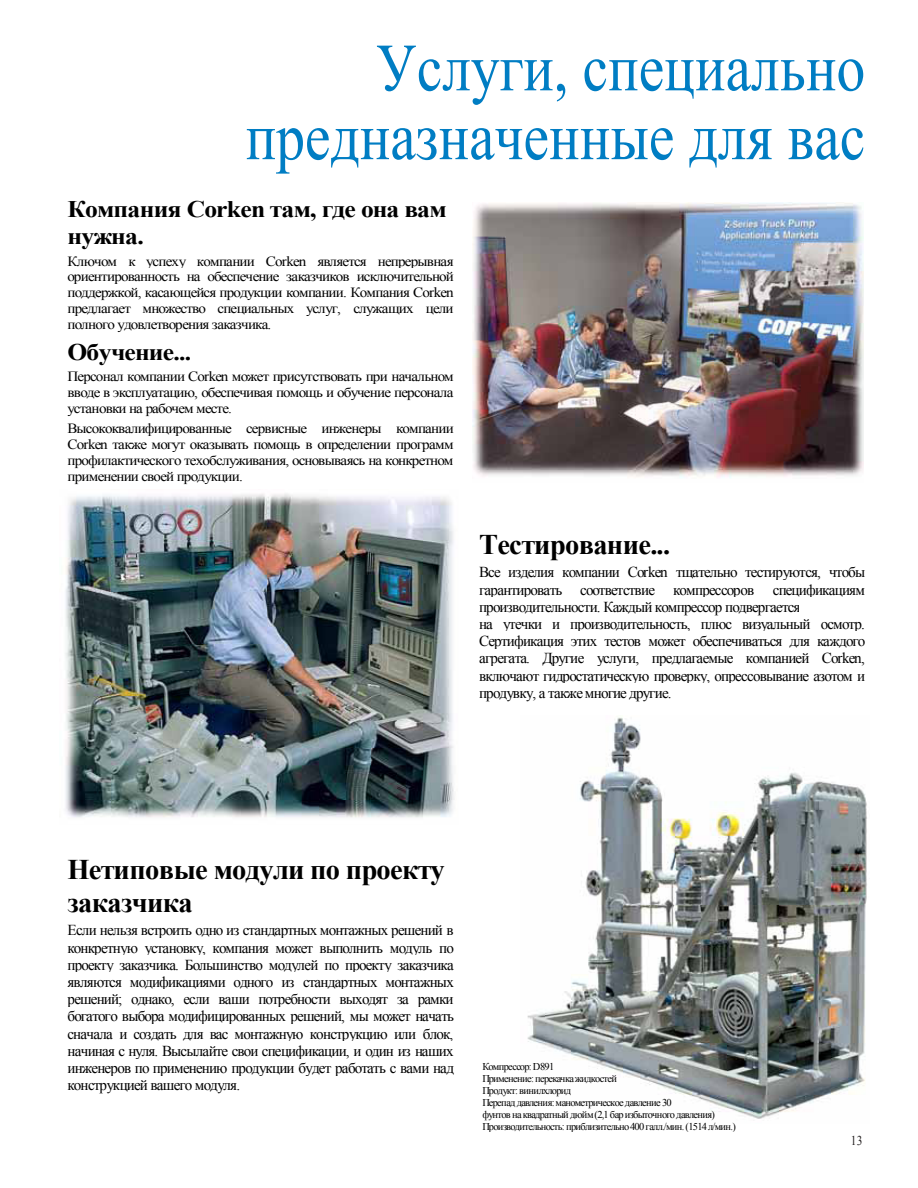
<style>
.page{position:relative;width:918px;height:1188px;background:#fff}
.page>*{position:absolute;margin:0;border:0;box-sizing:border-box;transform-origin:0 0}
.t1{font:67.5px/68.8px "Times New Roman";color:#007dc3;text-align:right;scale:.85 1}
.t2{font:700 28.5px/32.8px "Times New Roman";letter-spacing:-.02em;color:#000}
.t3{font:700 23.7px/27px "Times New Roman";letter-spacing:-.03em;color:#000;scale:1.08 1}
.t4{font:15.15px/17.2px "Times New Roman";letter-spacing:-.055em;color:#000;text-align:justify}
.t5{font:14.1px/15.9px "Times New Roman";letter-spacing:-.06em;color:#000;text-align:justify;scale:1.08 1}
.t6{font:13.5px "Times New Roman";color:#231f20;scale:.85 1}
.t7{font:10.35px/12px "Times New Roman";letter-spacing:-.065em;color:#000}
</style>
<div class="page">
<img style="left:527px;top:717px;width:340px;height:402px">
<img style="left:472px;top:202px;width:392px;height:276px">
<img style="left:65px;top:493px;width:389px;height:325px">
<h1 class="t1" style="left:246px;top:32px;width:731px">Услуги, специально предназначенные для вас</h1>
<h3 class="t3" style="left:67px;top:195px;width:353px">Компания Corken там, где она вам нужна.</h3>
<p class="t5" style="left:68px;top:253px;width:359px">Ключом к успеху компании Corken является непрерывная ориентированность на обеспечение заказчиков исключительной поддержкой, касающейся продукции компании. Компания Corken предлагает множество специальных услуг, служащих цели полного удовлетворения заказчика.</p>
<h3 class="t3" style="left:67px;top:338px;width:116px">Обучение...</h3>
<p class="t5" style="left:68px;top:368px;width:359px">Персонал компании Corken может присутствовать при начальном вводе в эксплуатацию, обеспечивая помощь и обучение персонала установки на рабочем месте.</p>
<p class="t5" style="left:68px;top:420px;width:359px">Высококвалифицированные сервисные инженеры компании Corken также могут оказывать помощь в определении программ профилактического техобслуживания, основываясь на конкретном применении своей продукции.</p>
<h2 class="t2" style="left:479px;top:527px;width:193px">Тестирование...</h2>
<p class="t4" style="left:479px;top:563px;width:388px">Все изделия компании Corken тщательно тестируются, чтобы гарантировать соответствие компрессоров спецификациям производительности. Каждый компрессор подвергается проверкам на утечки и производительность, плюс визуальный осмотр.<br>Сертификация этих тестов может обеспечиваться для каждого агрегата. Другие услуги, предлагаемые компанией Corken, включают гидростатическую проверку, опрессовывание азотом и продувку, а также многие другие.</p>
<h2 class="t2" style="left:67px;top:852px;width:379px">Нетиповые модули по проекту заказчика</h2>
<p class="t4" style="left:68px;top:921px;width:388px">Если нельзя встроить одно из стандартных монтажных решений в конкретную установку, компания может выполнить модуль по проекту заказчика. Большинство модулей по проекту заказчика являются модификациями одного из стандартных монтажных решений; однако, если ваши потребности выходят за рамки богатого выбора модифицированных решений, мы может начать сначала и создать для вас монтажную конструкцию или блок, начиная с нуля. Высылайте свои спецификации, и один из наших инженеров по применению продукции будет работать с вами над конструкцией вашего модуля.</p>
<p class="t7" style="left:482px;top:1060px;width:255px">Компрессор: D891<br>Применение: перекачкажидкостей<br>Продукт: винилхлорид<br>Перепад давления: манометрическое давление 30<br>фунтов на квадратный дюйм(2,1бар избыточногодавления)<br>Производительность: приблизительно400галл./мин. (1514 л/мин.)</p>
<p class="t6" style="left:851px;top:1131px;width:15px">13</p>
</div>
